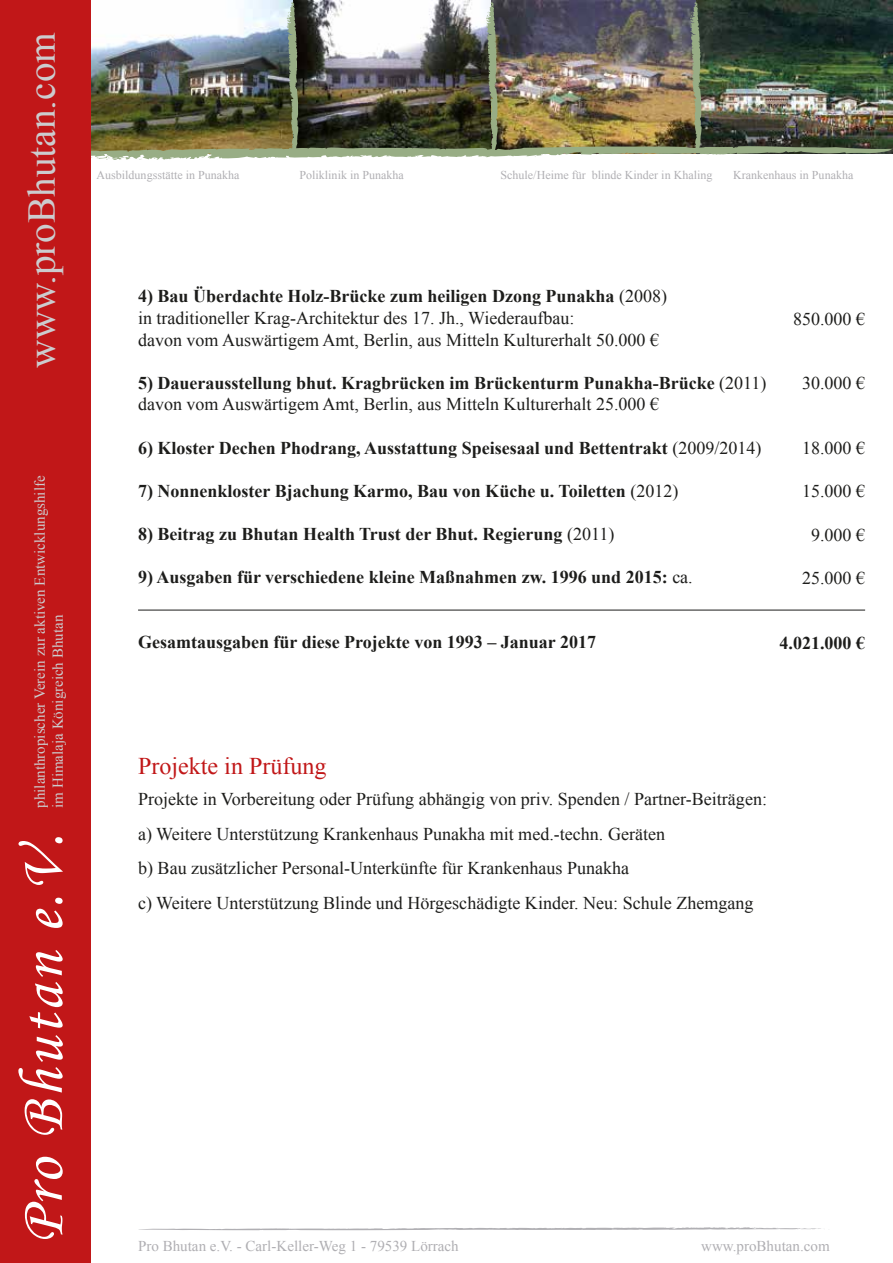
<style>
.page{position:relative;width:893px;height:1263px;background:#fff}
.page>*{position:absolute;margin:0;border:0;box-sizing:border-box;transform-origin:0 0}
.t1{font:39.15px "Times New Roman";color:#ccccce}
.t2{font:24px "Times New Roman";color:#c11718}
.t3{font:18px/21.6px "Times New Roman";color:#1d1d1b}
.t4{font:700 18px "Times New Roman";color:#1d1d1b}
.t5{font:15px/18px "Times New Roman";color:#ccccce}
.t6{font:15px "Times New Roman";color:#b0afb3}
.t7{font:12px "Times New Roman";color:#b0afb3}
.s1{font-weight:700}
.s2{font-weight:400}
</style>
<div class="page">
<svg style="left:139px;top:1227px;width:682px;height:3px"></svg>
<img style="left:90px;top:0;width:803px;height:160px">
<div style="left:0;top:0;width:90px;height:1262px;background:#c11718"></div>
<svg style="left:25px;top:1157px;width:38px;height:82px"></svg>
<svg style="left:25px;top:1099px;width:37px;height:36px"></svg>
<svg style="left:18px;top:1035px;width:45px;height:57px"></svg>
<svg style="left:29px;top:950px;width:34px;height:78px"></svg>
<svg style="left:36px;top:898px;width:27px;height:30px"></svg>
<svg style="left:18px;top:837px;width:45px;height:48px"></svg>
<hr style="left:138px;top:610px;width:727px;height:1px;background:#1d1d1b">
<h1 class="t1" style="left:16px;top:367px;width:337px;rotate:-90deg">www.proBhutan.com</h1>
<p class="t5" style="left:31px;top:808px;width:334px;rotate:-90deg">philanthropischer Verein zur aktiven Entwicklungshilfe im Himalaja Königreich Bhutan</p>
<p class="t7" style="left:97px;top:166px;width:145px">Ausbildungsstätte in Punakha</p>
<p class="t7" style="left:300px;top:166px;width:106px">Poliklinik in Punakha</p>
<p class="t7" style="left:501px;top:166px;width:213px">Schule/Heime für blinde Kinder in Khaling</p>
<p class="t7" style="left:733px;top:166px;width:122px">Krankenhaus in Punakha</p>
<p class="t3" style="left:138px;top:285px;width:531px"><span class="s1">4) Bau Überdachte Holz-Brücke zum heiligen Dzong Punakha</span> (2008) in traditioneller Krag-Architektur des 17. Jh., Wiederaufbau:<br>davon vom Auswärtigem Amt, Berlin, aus Mitteln Kulturerhalt 50.000 €</p>
<p class="t3" style="left:138px;top:372px;width:630px"><span class="s1">5) Dauerausstellung bhut. Kragbrücken im Brückenturm Punakha-Brücke</span> (2011) davon vom Auswärtigem Amt, Berlin, aus Mitteln Kulturerhalt 25.000 €</p>
<p class="t4" style="left:138px;top:435px;width:625px">6) Kloster Dechen Phodrang, Ausstattung Speisesaal und Bettentrakt <span class="s2">(2009/2014)</span></p>
<p class="t4" style="left:138px;top:478px;width:542px">7) Nonnenkloster Bjachung Karmo, Bau von Küche u. Toiletten <span class="s2">(2012)</span></p>
<p class="t4" style="left:138px;top:522px;width:478px">8) Beitrag zu Bhutan Health Trust der Bhut. Regierung <span class="s2">(2011)</span></p>
<p class="t4" style="left:138px;top:565px;width:556px">9) Ausgaben für verschiedene kleine Maßnahmen zw. 1996 und 2015: <span class="s2">ca.</span></p>
<p class="t3" style="left:793px;top:307px;width:73px">850.000 €</p>
<p class="t3" style="left:802px;top:372px;width:64px">30.000 €</p>
<p class="t3" style="left:802px;top:437px;width:64px">18.000 €</p>
<p class="t3" style="left:802px;top:480px;width:64px">15.000 €</p>
<p class="t3" style="left:811px;top:523px;width:55px">9.000 €</p>
<p class="t3" style="left:802px;top:567px;width:64px">25.000 €</p>
<p class="t4" style="left:138px;top:630px;width:460px">Gesamtausgaben für diese Projekte von 1993 – Januar 2017</p>
<p class="t4" style="left:780px;top:630px;width:87px">4.021.000 €</p>
<h2 class="t2" style="left:138px;top:750px;width:190px">Projekte in Prüfung</h2>
<p class="t3" style="left:138px;top:782px;width:630px;line-height:34.5px">Projekte in Vorbereitung oder Prüfung abhängig von priv. Spenden / Partner-Beiträgen: a) Weitere Unterstützung Krankenhaus Punakha mit med.-techn. Geräten<br>b) Bau zusätzlicher Personal-Unterkünfte für Krankenhaus Punakha<br>c) Weitere Unterstützung Blinde und Hörgeschädigte Kinder. Neu: Schule Zhemgang</p>
<p class="t6" style="left:138px;top:1236px;width:322px">Pro Bhutan e.V. - Carl-Keller-Weg 1 - 79539 Lörrach</p>
<p class="t6" style="left:701px;top:1236px;width:130px">www.proBhutan.com</p>
</div>
